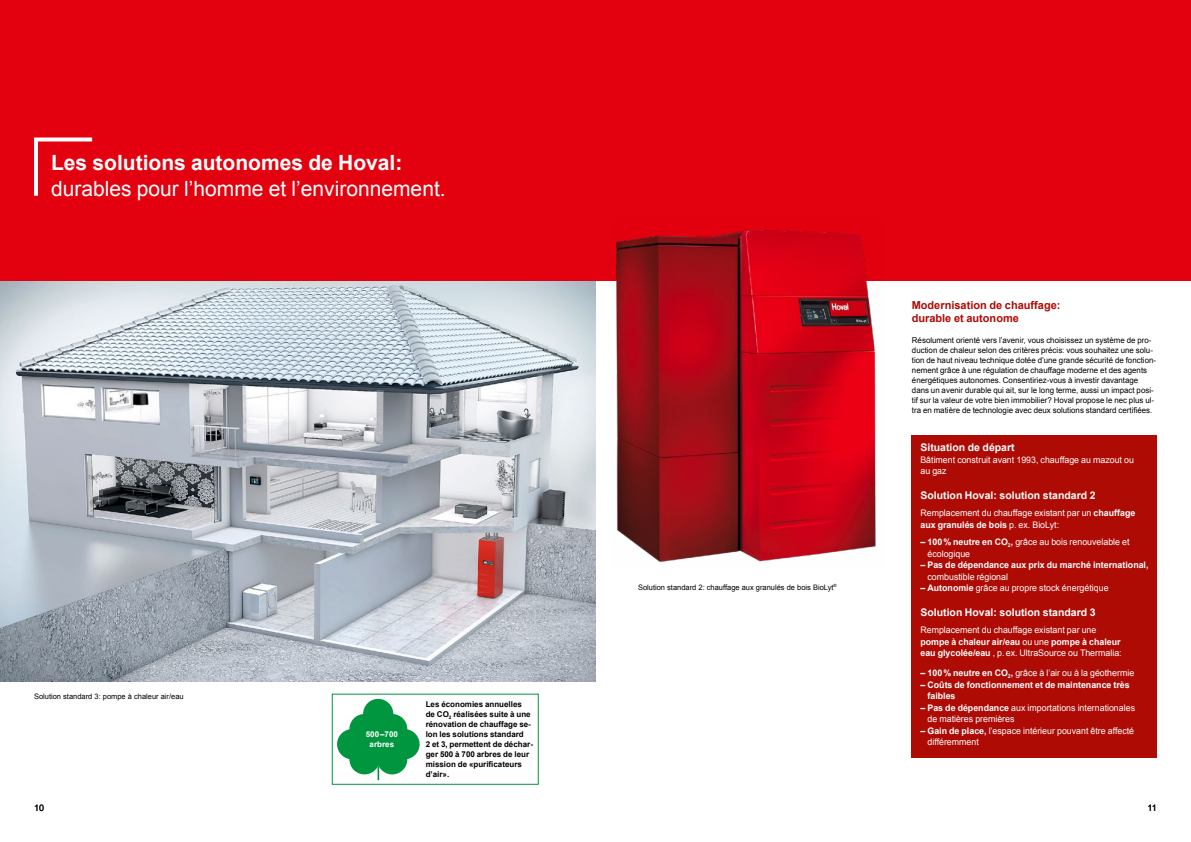
<style>
.page{position:relative;width:1191px;height:842px;background:#fff}
.page>*{position:absolute;margin:0;border:0;box-sizing:border-box;transform-origin:0 0}
.t1{font:21px "Arial";color:#fff}
.t2{font:700 21px "Arial";color:#fff}
.t3{font:700 11px/13px "Arial";color:#ae0b05}
.t4{font:700 10.5px "Arial";color:#fff}
.t5{font:9px/11.5px "Arial";color:#fff}
.t6{font:700 9px/11.5px "Arial";color:#fff}
.t7{font:9px "Arial";color:#000}
.t8{font:8px/10px "Arial";color:#000}
.t9{font:700 8px/10px "Arial";color:#000}
.t10{font:700 8px "Arial";color:#fff}
.Bildunterschrift_7_5{font:7.5px "Arial";color:#000}
.s1{font-weight:700}
.s2{font-weight:400}
</style>
<div class="page">
<img style="left:0;top:281px;width:595px;height:400px">
<div style="left:0;top:0;width:595px;height:281px;background:#e3000f"></div>
<div style="left:595px;top:0;width:596px;height:281px;background:#e3000f"></div>
<svg style="left:34px;top:137px;width:59px;height:59px"></svg>
<div style="left:911px;top:435px;width:246px;height:322px;background:#ae0b05"></div>
<div style="left:332px;top:694px;width:207px;height:91px;border:1px solid #00963f"></div>
<svg style="left:337px;top:699px;width:82px;height:81px"></svg>
<img style="left:616px;top:230px;width:260px;height:333px">
<p class="t2" style="left:51px;top:149px;width:353px">Les solutions autonomes de Hoval:</p>
<p class="t1" style="left:51px;top:175px;width:396px">durables pour l’homme et l’environnement.</p>
<p class="Bildunterschrift_7_5" style="left:34px;top:692px;width:151px">Solution standard 3: pompe à chaleur air/eau</p>
<p class="t10" style="left:366px;top:729px;width:34px">500–700</p>
<p class="t10" style="left:370px;top:739px;width:26px">arbres</p>
<p class="t9" style="left:426px;top:700px;width:109px">Les économies annuelles de CO<sub>2</sub> réalisées suite à une rénovation de chauffage se&shy;lon les solutions standard<br>2 et 3, permettent de déchar&shy;ger 500 à 700 arbres de leur mission de «purificateurs d’air».</p>
<p class="Bildunterschrift_7_5" style="left:638px;top:582px;width:200px">Solution standard 2: chauffage aux granulés de bois BioLyt<sup>®</sup></p>
<p class="t3" style="left:911px;top:298px;width:150px">Modernisation de chauffage: durable et autonome</p>
<p class="t8" style="left:912px;top:336px;width:246px">Résolument orienté vers l’avenir, vous choisissez un système de pro&shy;duction de chaleur selon des critères précis: vous souhaitez une solu&shy;tion de haut niveau technique dotée d’une grande sécurité de fonction&shy;nement grâce à une régulation de chauffage moderne et des agents énergétiques autonomes. Consentiriez-vous à investir davantage dans un avenir durable qui ait, sur le long terme, aussi un impact posi&shy;tif sur la valeur de votre bien immobilier? Hoval propose le nec plus ul&shy;tra en matière de technologie avec deux solutions standard certifiées.</p>
<p class="t4" style="left:920px;top:441px;width:96px">Situation de départ</p>
<p class="t5" style="left:920px;top:454px;width:215px">Bâtiment construit avant 1993, chauffage au mazout ou au gaz</p>
<p class="t4" style="left:920px;top:489px;width:177px">Solution Hoval: solution standard 2</p>
<p class="t5" style="left:920px;top:508px;width:216px">Remplacement du chauffage existant par un <span class="s1">chauffage aux granulés de bois</span> p. ex. BioLyt:</p>
<p class="t5" style="left:927px;top:536px;width:203px;text-indent:-7px"><span class="s1">– 100% neutre en CO</span><sub>2</sub><span class="s1">,</span> grâce au bois renouvelable et écologique</p>
<p class="t6" style="left:927px;top:559px;width:222px;text-indent:-7px">– Pas de dépendance aux prix du marché international, <span class="s2">combustible régional</span></p>
<p class="t5" style="left:920px;top:582px;width:190px"><span class="s1">– Autonomie</span> grâce au propre stock énergétique</p>
<p class="t4" style="left:920px;top:605px;width:177px">Solution Hoval: solution standard 3</p>
<p class="t5" style="left:920px;top:624px;width:203px">Remplacement du chauffage existant par une <span class="s1">pompe à chaleur air/eau</span> ou une <span class="s1">pompe à chaleur eau glycolée/eau</span> , p.ex. UltraSource ou Thermalia:</p>
<p class="t5" style="left:920px;top:667px;width:215px"><span class="s1">– 100% neutre en CO</span><sub>2</sub><span class="s1">,</span> grâce à l’air ou à la géothermie</p>
<p class="t6" style="left:927px;top:679px;width:204px;text-indent:-7px">– Coûts de fonctionnement et de maintenance très faibles</p>
<p class="t5" style="left:927px;top:702px;width:209px;text-indent:-7px"><span class="s1">– Pas de dépendance</span> aux importations internationales de matières premières</p>
<p class="t5" style="left:927px;top:725px;width:208px;text-indent:-7px"><span class="s1">– Gain de place,</span> l’espace intérieur pouvant être affecté différemment</p>
<p class="t7" style="left:34px;top:802px;width:12px">10</p>
<p class="t7" style="left:1147px;top:802px;width:11px">11</p>
</div>
